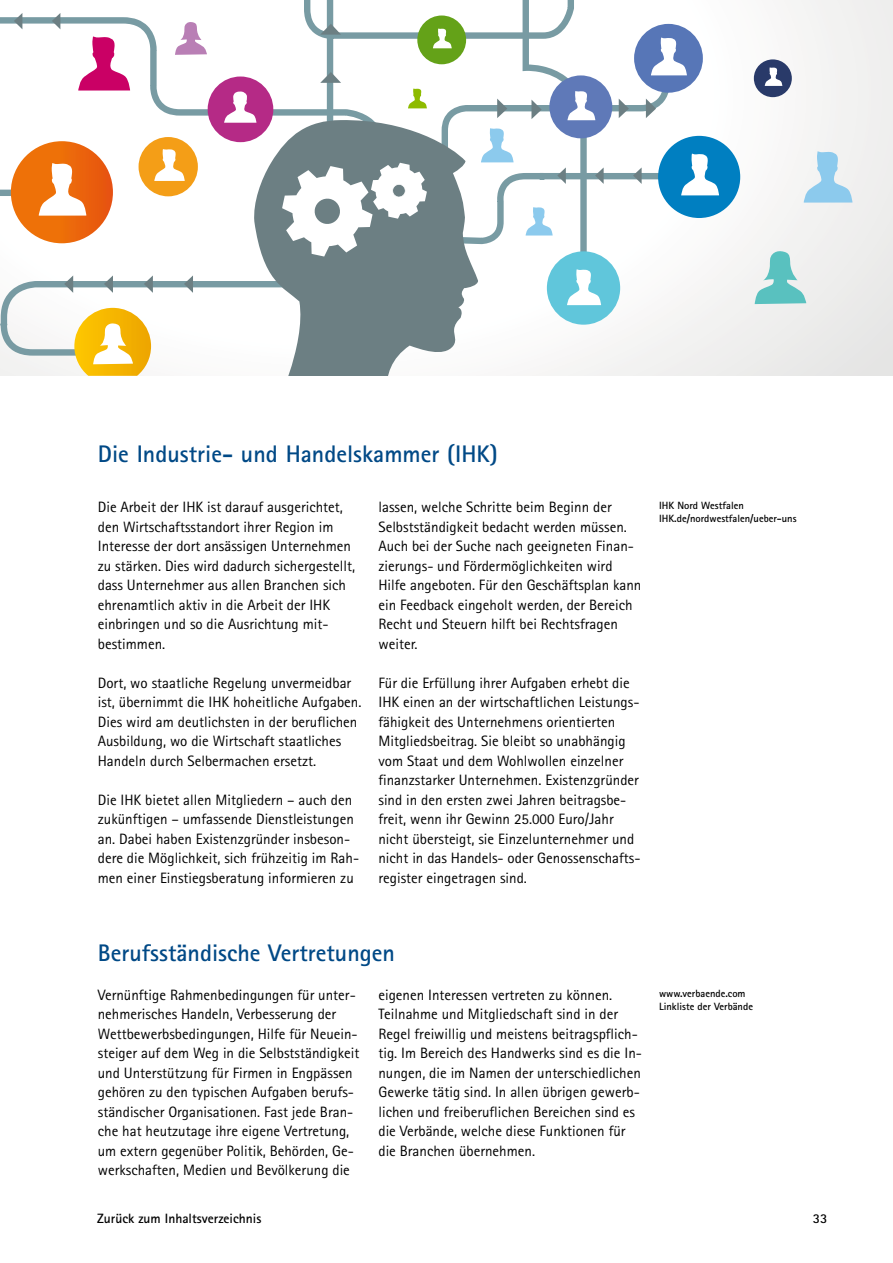
<style>
.page{position:relative;width:893px;height:1263px;background:#fff}
.page>*{position:absolute;margin:0;border:0;box-sizing:border-box;transform-origin:0 0}
.t1{font:700 24px "Rotis Sans Serif";color:#004986}
.t2{font:15px/19.5px "Rotis Sans Serif";color:#000}
.t3{font:700 13.5px "Rotis Sans Serif";color:#000}
.t4{font:700 10.5px/13.5px "Rotis Sans Serif";color:#000}
</style>
<div class="page">
<div style="left:0;top:0;width:893px;height:376px;background:#f5f5f4"></div>
<svg style="left:0;top:17px;width:253px;height:339px;fill:#fff"></svg>
<svg style="left:80px;top:0;width:443px;height:166px;fill:#fff"></svg>
<svg style="left:442px;top:30px;width:237px;height:214px;fill:#fff"></svg>
<svg style="left:320px;top:24px;width:21px;height:11px"></svg>
<svg style="left:320px;top:72px;width:21px;height:11px"></svg>
<svg style="left:646px;top:99px;width:10px;height:19px"></svg>
<svg style="left:619px;top:99px;width:10px;height:19px"></svg>
<svg style="left:497px;top:99px;width:10px;height:19px"></svg>
<svg style="left:64px;top:275px;width:9px;height:18px"></svg>
<svg style="left:104px;top:275px;width:9px;height:18px"></svg>
<svg style="left:144px;top:275px;width:9px;height:18px"></svg>
<svg style="left:184px;top:275px;width:9px;height:18px"></svg>
<svg style="left:633px;top:167px;width:9px;height:17px"></svg>
<svg style="left:14px;top:13px;width:8px;height:16px"></svg>
<svg style="left:52px;top:13px;width:8px;height:16px"></svg>
<svg style="left:253px;top:119px;width:225px;height:257px;fill:#6c7f83"></svg>
<svg style="left:282px;top:163px;width:145px;height:94px"></svg>
<div style="left:547px;top:251px;width:73px;height:74px;background:#60c6db;border-radius:50%"></div>
<div style="left:658px;top:136px;width:82px;height:82px;background:#007fc1;border-radius:50%"></div>
<div style="left:754px;top:59px;width:38px;height:38px;background:#293a69;border-radius:50%"></div>
<div style="left:11px;top:141px;width:102px;height:102px;background:linear-gradient(to right,#f07906,#e85a12);border-radius:51px"></div>
<svg style="left:39px;top:163px;width:47px;height:53px"></svg>
<div style="left:208px;top:77px;width:65px;height:65px;background:#b52a86;border-radius:50%"></div>
<svg style="left:224px;top:91px;width:32px;height:32px"></svg>
<svg style="left:74px;top:308px;width:77px;height:68px"></svg>
<svg style="left:681px;top:154px;width:38px;height:41px"></svg>
<div style="left:139px;top:137px;width:59px;height:59px;background:#f49e17;border-radius:50%"></div>
<svg style="left:154px;top:149px;width:31px;height:32px"></svg>
<svg style="left:765px;top:67px;width:17px;height:19px"></svg>
<div style="left:417px;top:16px;width:49px;height:48px;background:#64a218;border-radius:50%"></div>
<svg style="left:433px;top:28px;width:19px;height:20px"></svg>
<div style="left:634px;top:24px;width:69px;height:69px;background:#5776b7;border-radius:50%"></div>
<svg style="left:651px;top:38px;width:36px;height:37px"></svg>
<div style="left:549px;top:75px;width:63px;height:63px;background:#5f79b8;border-radius:50%"></div>
<svg style="left:78px;top:36px;width:52px;height:55px"></svg>
<svg style="left:755px;top:251px;width:51px;height:53px"></svg>
<svg style="left:175px;top:22px;width:32px;height:33px"></svg>
<svg style="left:408px;top:88px;width:19px;height:20px"></svg>
<svg style="left:523px;top:0;width:81px;height:305px"></svg>
<svg style="left:481px;top:128px;width:33px;height:34px"></svg>
<svg style="left:804px;top:151px;width:48px;height:52px"></svg>
<h1 class="t1" style="left:98px;top:439px;width:402px">Die Industrie- und Handelskammer (IHK)</h1>
<p class="t2" style="left:98px;top:497px;width:259px">Die Arbeit der IHK ist darauf ausgerichtet, den Wirtschaftsstandort ihrer Region im Interesse der dort ansässigen Unternehmen zu stärken. Dies wird dadurch sichergestellt, dass Unternehmer aus allen Branchen sich ehrenamtlich aktiv in die Arbeit der IHK einbringen und so die Ausrichtung mit&shy;bestimmen.</p>
<p class="t2" style="left:98px;top:673px;width:265px">Dort, wo staatliche Regelung unvermeidbar ist, übernimmt die IHK hoheitliche Aufgaben.<br>Dies wird am deutlichsten in der beruflichen Ausbildung, wo die Wirtschaft staatliches Handeln durch Selbermachen ersetzt.</p>
<p class="t2" style="left:98px;top:790px;width:263px">Die IHK bietet allen Mitgliedern – auch den zukünftigen – umfassende Dienstleistungen an. Dabei haben Existenzgründer insbeson&shy;dere die Möglichkeit, sich frühzeitig im Rah&shy;men einer Einstiegsberatung informieren zu</p>
<p class="t2" style="left:378px;top:497px;width:264px">lassen, welche Schritte beim Beginn der Selbstständigkeit bedacht werden müssen.<br>Auch bei der Suche nach geeigneten Finan&shy;zierungs- und Fördermöglichkeiten wird Hilfe angeboten. Für den Geschäftsplan kann ein Feedback eingeholt werden, der Bereich Recht und Steuern hilft bei Rechtsfragen weiter.</p>
<p class="t2" style="left:378px;top:673px;width:264px">Für die Erfüllung ihrer Aufgaben erhebt die IHK einen an der wirtschaftlichen Leistungs&shy;fähigkeit des Unternehmens orientierten Mitgliedsbeitrag. Sie bleibt so unabhängig vom Staat und dem Wohlwollen einzelner finanzstarker Unternehmen. Existenzgründer sind in den ersten zwei Jahren beitragsbe&shy;freit, wenn ihr Gewinn 25.000 Euro/Jahr nicht übersteigt, sie Einzelunternehmer und nicht in das Handels- oder Genossenschafts&shy;register eingetragen sind.</p>
<p class="t4" style="left:659px;top:498px;width:139px">IHK Nord Westfalen<br>IHK.de/nordwestfalen/ueber-uns</p>
<h1 class="t1" style="left:98px;top:937px;width:299px">Berufsständische Vertretungen</h1>
<p class="t2" style="left:98px;top:985px;width:263px">Vernünftige Rahmenbedingungen für unter&shy;nehmerisches Handeln, Verbesserung der Wettbewerbsbedingungen, Hilfe für Neuein&shy;steiger auf dem Weg in die Selbstständigkeit und Unterstützung für Firmen in Engpässen gehören zu den typischen Aufgaben berufs&shy;ständischer Organisationen. Fast jede Bran&shy;che hat heutzutage ihre eigene Vertretung, um extern gegenüber Politik, Behörden, Ge&shy;werkschaften, Medien und Bevölkerung die</p>
<p class="t2" style="left:378px;top:985px;width:265px">eigenen Interessen vertreten zu können.<br>Teilnahme und Mitgliedschaft sind in der Regel freiwillig und meistens beitragspflich&shy;tig. Im Bereich des Handwerks sind es die In&shy;nungen, die im Namen der unterschiedlichen Gewerke tätig sind. In allen übrigen gewerb&shy;lichen und freiberuflichen Bereichen sind es die Verbände, welche diese Funktionen für die Branchen übernehmen.</p>
<p class="t4" style="left:659px;top:986px;width:95px">www.verbaende.com<br>Linkliste der Verbände</p>
<p class="t3" style="left:97px;top:1210px;width:166px">Zurück zum Inhaltsverzeichnis</p>
<p class="t3" style="left:813px;top:1210px;width:16px">33</p>
</div>
